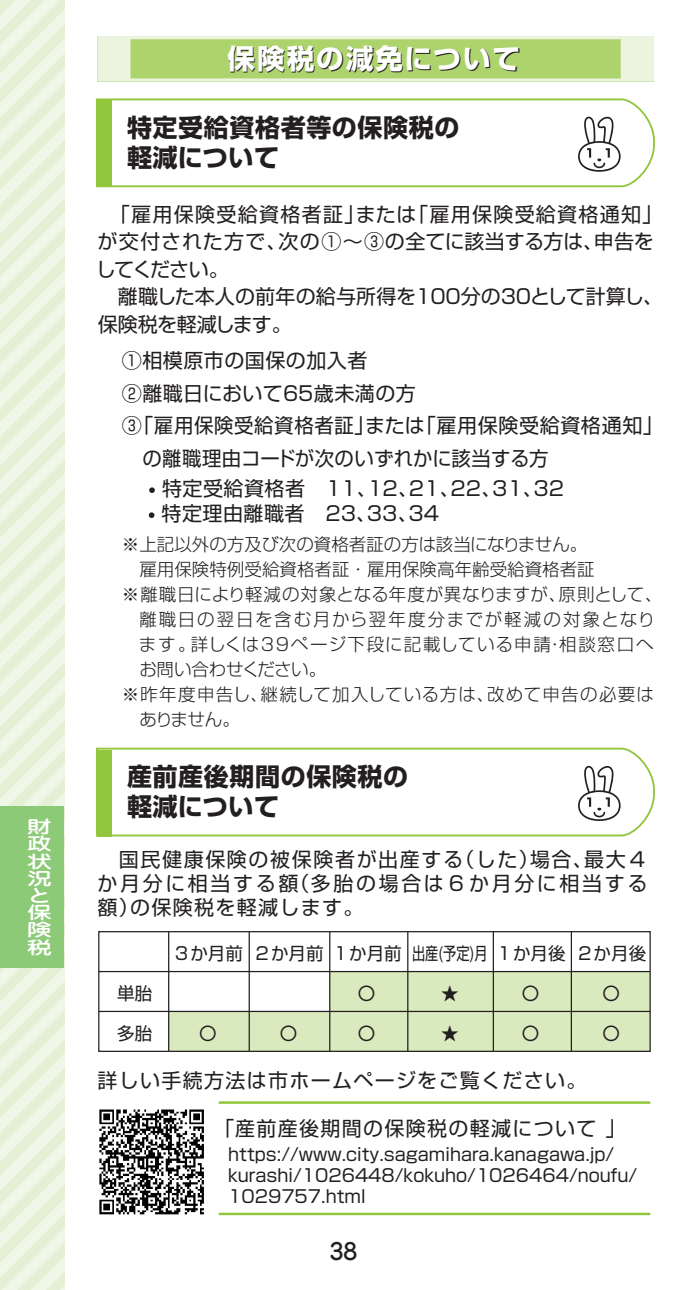
<style>
.page{position:relative;width:688px;height:1290px;background:#fff}
.page>*{position:absolute;margin:0;border:0;box-sizing:border-box;transform-origin:0 0}
.t1{font:700 27.5px "Shin Go Pro";letter-spacing:.075em;color:#231f20}
.t2{font:700 25px/30px "Shin Go Pro";letter-spacing:.025em;color:#231f20}
.t3{font:500 22.5px "Jun 34";color:#231f20}
.t4{font:20px/24px "Shin Go Pro";letter-spacing:.03em;color:#231f20}
.t5{font:20px/27.5px "Shin Go Pro";letter-spacing:.01em;color:#231f20}
.t6{font:20px "Shin Go Pro";letter-spacing:.065em;color:#231f20}
.t7{font:17.5px/21px "Shin Go Pro";color:#231f20}
.t8{font:300 17.5px "Shin Go Pro";color:#231f20}
.t9{font:300 17.5px "Shin Go Pro";letter-spacing:.06em;color:#231f20}
.t10{font:300 17.5px "Shin Go Pro";letter-spacing:.08em;color:#231f20}
.t11{font:300 17.5px "Shin Go Pro";letter-spacing:.105em;color:#231f20}
.t12{font:300 17.5px "Shin Go Pro";letter-spacing:-.02em;color:#231f20}
.t13{font:17.5px "Shin Go Pro";color:#231f20;scale:.75 1}
.t14{font:500 17.25px "Jun 34";color:#fff;scale:1.43 1}
</style>
<div class="page">
<div style="left:0;top:0;width:64px;height:1290px;background:linear-gradient(to right,#ebf4de,#ebf4de)"></div>
<div style="left:0;top:806px;width:64px;height:161px;background:#8dca78"></div>
<div style="left:168px;top:1012px;width:482px;height:39px;background:#daeabf"></div>
<div style="left:329px;top:971px;width:321px;height:42px;background:#daeabf"></div>
<svg style="left:96px;top:98px;width:559px;height:90px"></svg>
<div style="left:97px;top:100px;width:15px;height:87px;background:#92c73d"></div>
<svg style="left:149px;top:487px;width:6px;height:6px"></svg>
<svg style="left:149px;top:512px;width:5px;height:6px"></svg>
<svg style="left:97px;top:36px;width:556px;height:46px;background:#bbda87"></svg>
<svg style="left:578px;top:116px;width:42px;height:56px"></svg>
<svg style="left:96px;top:747px;width:559px;height:90px"></svg>
<div style="left:97px;top:749px;width:15px;height:87px;background:#92c73d"></div>
<svg style="left:578px;top:765px;width:42px;height:56px"></svg>
<div style="left:98px;top:931px;width:552px;height:121px;border:1px solid #231f20"></div>
<hr style="left:99px;top:1011px;width:551px;height:1px;background:#231f20">
<hr style="left:99px;top:971px;width:551px;height:1px;background:#231f20">
<hr style="left:570px;top:932px;width:2px;height:119px;background:#231f20">
<hr style="left:492px;top:932px;width:2px;height:119px;background:#231f20">
<hr style="left:407px;top:932px;width:1px;height:119px;background:#231f20">
<hr style="left:329px;top:932px;width:1px;height:119px;background:#231f20">
<hr style="left:248px;top:932px;width:2px;height:119px;background:#231f20">
<hr style="left:168px;top:932px;width:1px;height:119px;background:#231f20">
<img style="left:99px;top:1109px;width:105px;height:106px">
<hr style="left:219px;top:1101px;width:431px;height:3px;background:#92c73d">
<hr style="left:219px;top:1212px;width:431px;height:3px;background:#92c73d">
<p class="t14" style="left:27px;top:815px;width:19px">財</p>
<p class="t14" style="left:27px;top:832px;width:19px">政</p>
<p class="t14" style="left:27px;top:850px;width:19px">状</p>
<p class="t14" style="left:27px;top:867px;width:19px">況</p>
<p class="t14" style="left:27px;top:884px;width:19px">と</p>
<p class="t14" style="left:27px;top:901px;width:19px">保</p>
<p class="t14" style="left:27px;top:918px;width:19px">険</p>
<p class="t14" style="left:27px;top:936px;width:19px">税</p>
<h1 class="t1" style="left:228px;top:38px;width:294px">保険税の減免について</h1>
<p class="t2" style="left:127px;top:109px;width:334px">特定受給資格者等の保険税の軽減について</p>
<p class="t5" style="left:96px;top:198px;width:568px;text-indent:14px">「雇用保険受給資格者証」または「雇用保険受給資格通知」が交付された方で、次の①～③の全てに該当する方は、申告をしてください。<br>　離職した本人の前年の給与所得を１００分の３０として計算し、保険税を軽減します。</p>
<p class="t4" style="left:122px;top:346px;width:247px">①相模原市の国保の加入者</p>
<p class="t4" style="left:122px;top:378px;width:295px">②離職日において６５歳未満の方</p>
<p class="t4" style="left:122px;top:411px;width:542px">③「雇用保険受給資格者証」または「雇用保険受給資格通知」</p>
<p class="t4" style="left:142px;top:443px;width:407px">の離職理由コードが次のいずれかに該当する方</p>
<p class="t4" style="left:161px;top:473px;width:406px;line-height:25px">特定受給資格者 １１、１２、２１、２２、３１、３２特定理由離職者 ２３、３３、３４</p>
<p class="t8" style="left:122px;top:529px;width:467px">※上記以外の方及び次の資格者証の方は該当になりません。</p>
<p class="t8" style="left:122px;top:554px;width:474px">　雇用保険特例受給資格者証・雇用保険高年齢受給資格者証</p>
<p class="t8" style="left:122px;top:579px;width:542px">※離職日により軽減の対象となる年度が異なりますが、原則として、</p>
<p class="t11" style="left:139px;top:604px;width:517px">離職日の翌日を含む月から翌年度分までが軽減の対象となり</p>
<p class="t10" style="left:139px;top:629px;width:516px">ます。詳しくは39ページ下段に記載している申請・相談窓口へ</p>
<p class="t12" style="left:139px;top:655px;width:188px">お問い合わせください。</p>
<p class="t9" style="left:122px;top:680px;width:533px">※昨年度申告し、継続して加入している方は、改めて申告の必要は</p>
<p class="t8" style="left:139px;top:705px;width:102px">ありません。</p>
<p class="t2" style="left:127px;top:759px;width:283px">産前産後期間の保険税の軽減について</p>
<p class="t4" style="left:97px;top:845px;width:551px;text-align:justify">　国民健康保険の被保険者が出産する（した）場合、最大４か月分に相当する額（多胎の場合は６か月分に相当する額）の保険税を軽減します。</p>
<p class="t7" style="left:117px;top:980px;width:36px">単胎</p>
<p class="t7" style="left:117px;top:1020px;width:36px">多胎</p>
<p class="t7" style="left:173px;top:940px;width:71px">３か月前</p>
<p class="t7" style="left:253px;top:940px;width:71px">２か月前</p>
<p class="t7" style="left:199px;top:1020px;width:19px">〇</p>
<p class="t7" style="left:280px;top:1020px;width:19px">〇</p>
<p class="t7" style="left:331px;top:940px;width:71px">１か月前</p>
<p class="t7" style="left:358px;top:980px;width:19px">〇</p>
<p class="t7" style="left:358px;top:1020px;width:19px">〇</p>
<p class="t13" style="left:412px;top:939px;width:102px">出産(予定)月</p>
<p class="t7" style="left:441px;top:980px;width:19px">★</p>
<p class="t7" style="left:441px;top:1020px;width:19px">★</p>
<p class="t7" style="left:495px;top:940px;width:72px">１か月後</p>
<p class="t7" style="left:521px;top:980px;width:19px">〇</p>
<p class="t7" style="left:521px;top:1020px;width:19px">〇</p>
<p class="t7" style="left:576px;top:940px;width:71px">２か月後</p>
<p class="t7" style="left:602px;top:980px;width:19px">〇</p>
<p class="t7" style="left:602px;top:1020px;width:19px">〇</p>
<p class="t6" style="left:97px;top:1064px;width:490px">詳しい手続方法は市ホームページをご覧ください。</p>
<p class="t6" style="left:214px;top:1112px;width:413px">「産前産後期間の保険税の軽減について 」</p>
<p class="t7" style="left:228px;top:1141px;width:410px">https://www.city.sagamihara.kanagawa.jp/ kurashi/1026448/kokuho/1026464/noufu/<br>1029757.html</p>
<p class="t3" style="left:330px;top:1236px;width:29px">38</p>
</div>
